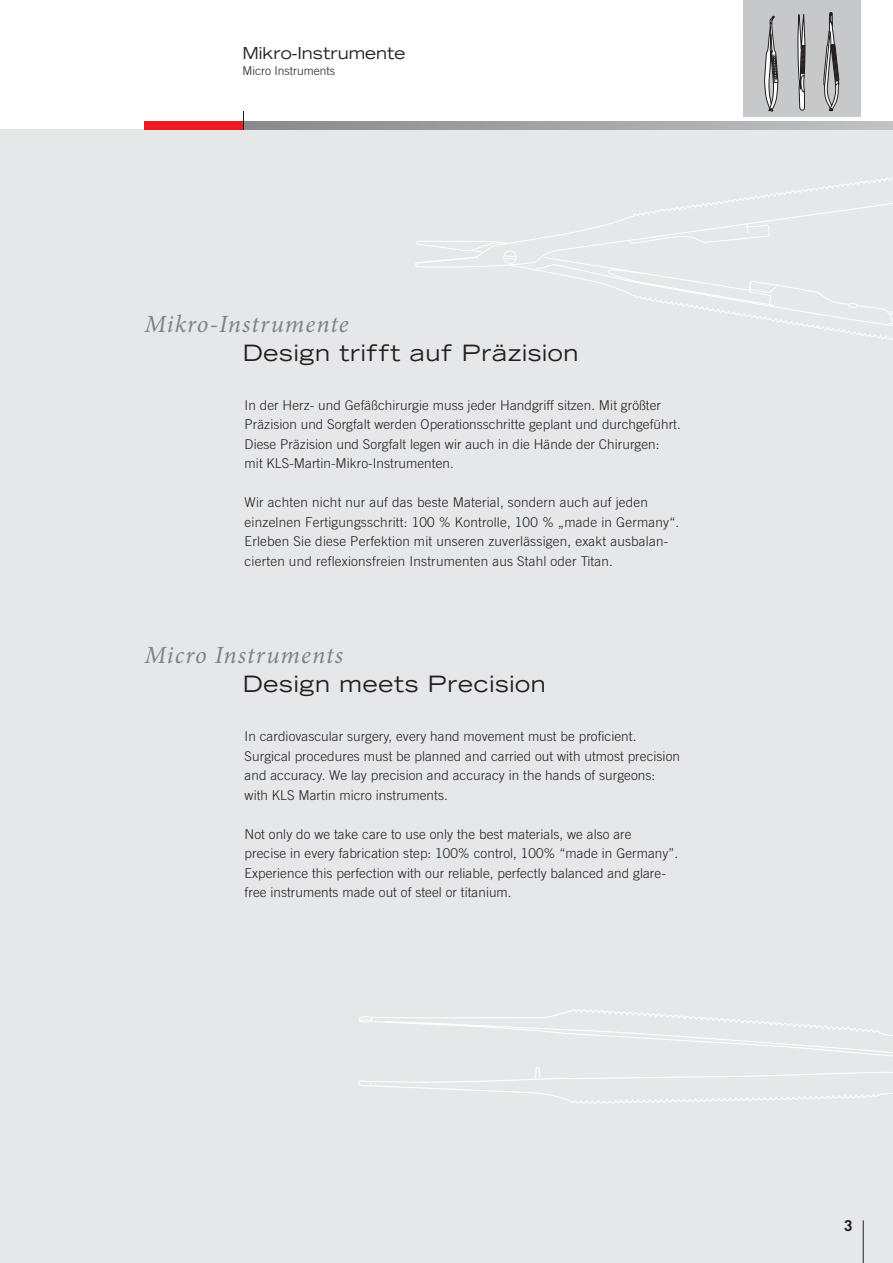
<style>
.page{position:relative;width:893px;height:1263px;background:#fff}
.page>*{position:absolute;margin:0;border:0;box-sizing:border-box;transform-origin:0 0}
.t1{font:italic 24.75px "Minion Pro";letter-spacing:.04em;color:#808285}
.t2{font:expanded 22.5px "Trade Gothic LH";letter-spacing:.03em;color:#231f20}
.t3{font:expanded 16.5px "Trade Gothic LH";color:#231f20}
.t4{font:700 15px "Trade Gothic";color:#231f20}
.t5{font:300 13.5px/19.5px "Trade Gothic";letter-spacing:.005em;color:#231f20}
.t6{font:300 12px "Trade Gothic";color:#231f20}
</style>
<div class="page">
<div style="left:0;top:129px;width:893px;height:1134px;background:#e6e7e8"></div>
<hr style="left:863px;top:1220px;width:1px;height:43px;background:#231f20">
<svg style="left:744px;top:0;width:116px;height:117px;background:#b8babb"></svg>
<div style="left:145px;top:121px;width:99px;height:8px;background:#ed1c24"></div>
<img style="left:358px;top:1009px;width:535px;height:95px">
<img style="left:415px;top:177px;width:478px;height:163px">
<p class="t3" style="left:242px;top:47px;width:165px">Mikro-Instrumente</p>
<p class="t6" style="left:242px;top:66px;width:94px">Micro Instruments</p>
<h1 class="t1" style="left:145px;top:314px;width:206px">Mikro-Instrumente</h1>
<h2 class="t2" style="left:243px;top:344px;width:337px">Design trifft auf Präzision</h2>
<p class="t5" style="left:245px;top:396px;width:438px">In der Herz- und Gefäßchirurgie muss jeder Handgriff sitzen. Mit größter Präzision und Sorgfalt werden Operationsschritte geplant und durchgeführt.<br>Diese Präzision und Sorgfalt legen wir auch in die Hände der Chirurgen: mit KLS-Martin-Mikro-Instrumenten.</p>
<p class="t5" style="left:245px;top:494px;width:436px">Wir achten nicht nur auf das beste Material, sondern auch auf jeden einzelnen Fertigungsschritt: 100 % Kontrolle, 100 % „made in Germany“.<br>Erleben Sie diese Perfektion mit unseren zuverlässigen, exakt ausbalan&shy;cierten und reflexionsfreien Instrumenten aus Stahl oder Titan.</p>
<h1 class="t1" style="left:145px;top:645px;width:200px">Micro Instruments</h1>
<h2 class="t2" style="left:243px;top:676px;width:304px">Design meets Precision</h2>
<p class="t5" style="left:245px;top:728px;width:437px">In cardiovascular surgery, every hand movement must be proficient.<br>Surgical procedures must be planned and carried out with utmost precision and accuracy. We lay precision and accuracy in the hands of surgeons: with KLS Martin micro instruments.</p>
<p class="t5" style="left:245px;top:825px;width:435px">Not only do we take care to use only the best materials, we also are<br>precise in every fabrication step: 100% control, 100% “made in Germany”.<br>Experience this perfection with our reliable, perfectly balanced and glare&shy;free instruments made out of steel or titanium.</p>
<p class="t4" style="left:844px;top:1220px;width:10px">3</p>
</div>
